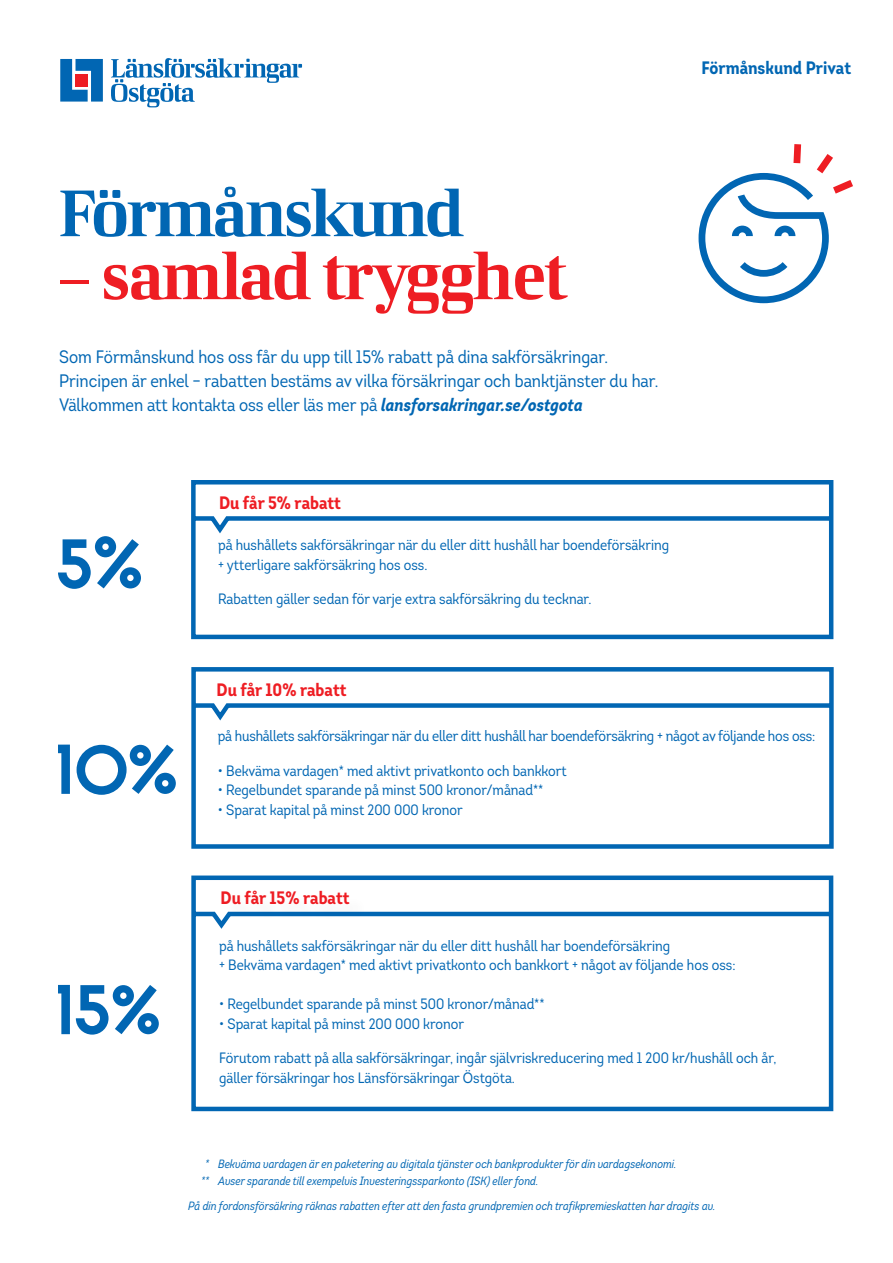
<style>
.page{position:relative;width:893px;height:1263px;background:#fff}
.page>*{position:absolute;margin:0;border:0;box-sizing:border-box;transform-origin:0 0}
.t1{font:66px "LF Rubrik";letter-spacing:-.03em;color:#ee1d23}
.t2{font:66px "LF Rubrik";letter-spacing:-.04em;color:#0166b3}
.t3{font:18px/24px "Intro Cond";color:#0166b3}
.t4{font:700 18px "Intro Cond";color:#ee1d23}
.t5{font:700 18px "Intro Cond";color:#0166b3}
.t6{font:15px/19.5px "Intro Cond";color:#0166b3}
.t7{font:italic 12px/16.5px "Intro Cond";color:#0166b3}
.s1{font-weight:700;font-style:italic}
</style>
<div class="page">
<svg style="left:111px;top:58px;width:191px;height:49px"></svg>
<svg style="left:60px;top:59px;width:43px;height:43px;background:#3180be"></svg>
<div style="left:76px;top:74px;width:12px;height:12px;background:#ee1d23"></div>
<svg style="left:58px;top:536px;width:83px;height:53px"></svg>
<svg style="left:58px;top:745px;width:12px;height:49px"></svg>
<svg style="left:77px;top:745px;width:99px;height:50px"></svg>
<svg style="left:58px;top:985px;width:12px;height:49px"></svg>
<svg style="left:76px;top:985px;width:83px;height:49px"></svg>
<svg style="left:191px;top:480px;width:643px;height:160px"></svg>
<svg style="left:191px;top:667px;width:643px;height:182px"></svg>
<svg style="left:191px;top:875px;width:643px;height:237px"></svg>
<svg style="left:699px;top:144px;width:154px;height:159px"></svg>
<div style="left:224px;top:893px;width:144px;height:29px;background:#231f20;opacity:.05"></div>
<p class="t5" style="left:701px;top:56px;width:151px">Förmånskund Privat</p>
<p class="t2" style="left:58px;top:173px;width:407px">Förmånskund</p>
<p class="t1" style="left:58px;top:236px;width:513px">– samlad trygghet</p>
<p class="t3" style="left:59px;top:344px;width:601px">Som Förmånskund hos oss får du upp till 15% rabatt på dina sakförsäkringar.<br>Principen är enkel – rabatten bestäms av vilka försäkringar och banktjänster du har.<br>Välkommen att kontakta oss eller läs mer på <span class="s1">lansforsakringar.se/ostgota</span></p>
<p class="t4" style="left:219px;top:492px;width:123px">Du får 5% rabatt</p>
<p class="t6" style="left:218px;top:535px;width:452px">på hushållets sakförsäkringar när du eller ditt hushåll har boendeförsäkring + ytterligare sakförsäkring hos oss.</p>
<p class="t6" style="left:218px;top:589px;width:375px">Rabatten gäller sedan för varje extra sakförsäkring du tecknar.</p>
<p class="t4" style="left:217px;top:678px;width:131px">Du får 10% rabatt</p>
<p class="t6" style="left:218px;top:726px;width:599px">på hushållets sakförsäkringar när du eller ditt hushåll har boendeförsäkring + något av följande hos oss:</p>
<p class="t6" style="left:218px;top:761px;width:350px">• Bekväma vardagen* med aktivt privatkonto och bankkort</p>
<p class="t6" style="left:218px;top:780px;width:327px">• Regelbundet sparande på minst 500 kronor/månad**</p>
<p class="t6" style="left:218px;top:800px;width:246px">• Sparat kapital på minst 200 000 kronor</p>
<p class="t4" style="left:221px;top:886px;width:130px">Du får 15% rabatt</p>
<p class="t6" style="left:219px;top:935px;width:518px">på hushållets sakförsäkringar när du eller ditt hushåll har boendeförsäkring<br>+ Bekväma vardagen* med aktivt privatkonto och bankkort + något av följande hos oss:</p>
<p class="t6" style="left:219px;top:994px;width:327px">• Regelbundet sparande på minst 500 kronor/månad**</p>
<p class="t6" style="left:219px;top:1013px;width:246px">• Sparat kapital på minst 200 000 kronor</p>
<p class="t6" style="left:219px;top:1048px;width:559px">Förutom rabatt på alla sakförsäkringar, ingår självriskreducering med 1 200 kr/hushåll och år, gäller försäkringar hos Länsförsäkringar Östgöta.</p>
<p class="t7" style="left:201px;top:1156px;width:477px;text-indent:4px">* Bekväma vardagen är en paketering av digitala tjänster och bankprodukter för din vardagsekonomi. ** Avser sparande till exempelvis Investeringssparkonto (ISK) eller fond.</p>
<p class="t7" style="left:188px;top:1198px;width:529px">På din fordonsförsäkring räknas rabatten efter att den fasta grundpremien och trafikpremieskatten har dragits av.</p>
</div>
